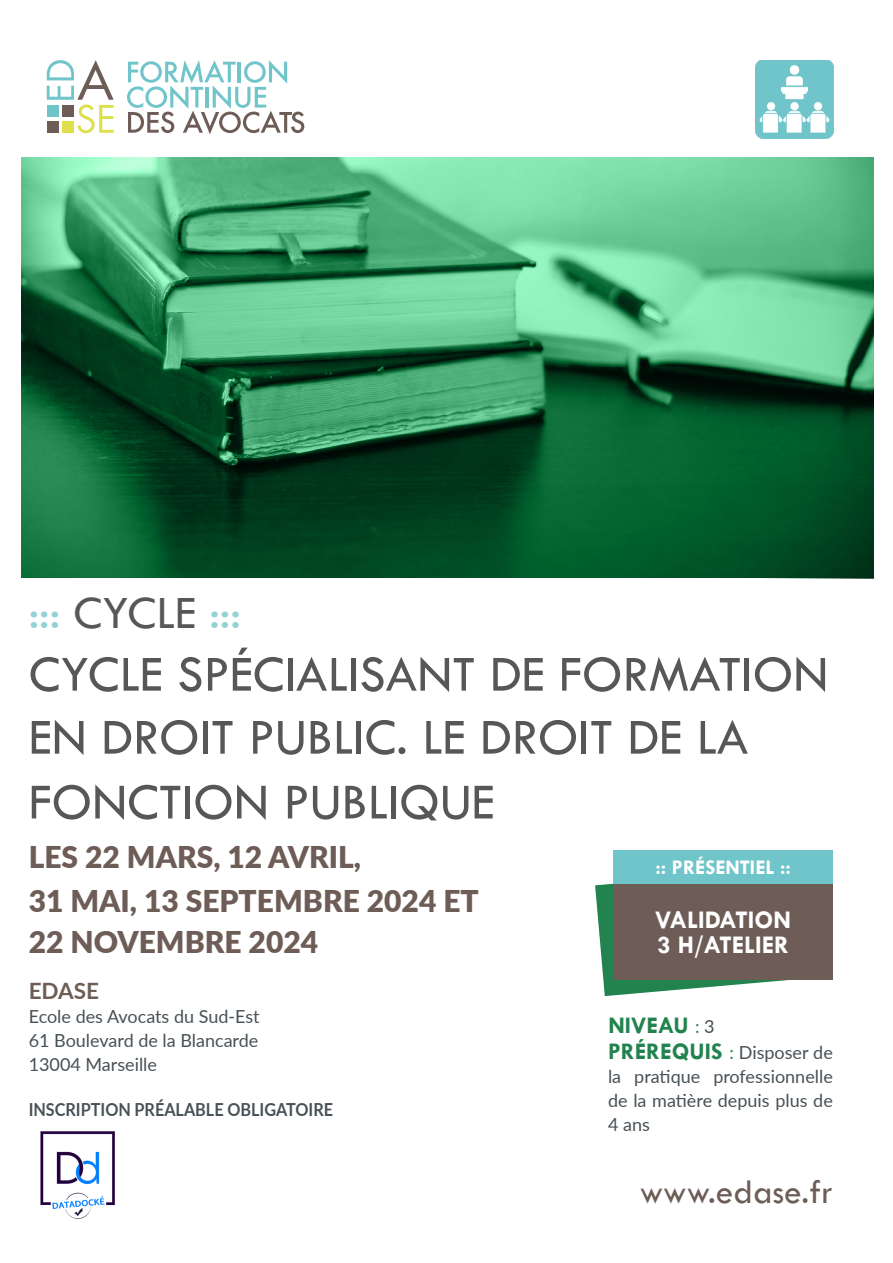
<style>
.page{position:relative;width:893px;height:1263px;background:#fff}
.page>*{position:absolute;margin:0;border:0;box-sizing:border-box;transform-origin:0 0}
.t1{font:52.5px/63.9px "Tw Cen";color:#575756}
.t2{font:48px "Tw Cen";color:#95d1d5}
.t3{font:35.25px "Tw Cen";color:#6e5d57}
.t4{font:900 30px/44.7px "Lato";color:#6e5d57}
.t5{font:700 25.65px/25.7px "Tw Cen";color:#fff}
.t6{font:700 24px "Tw Cen";color:#22834f}
.t7{font:700 22.5px "Lato";color:#6e5d57}
.t8{font:700 21px "Tw Cen";color:#fff}
.t9{font:18px/24px "Lato";color:#485156;text-align:justify}
.t10{font:700 18px "Lato";color:#485156;scale:.9 1}
.s1{color:#575756}
.s2{font-family:"Lato";font-weight:400;font-size:18px}
.s3{font-family:"Lato";font-weight:400;font-size:18px;color:#485156}
.s4{font-family:"Tw Cen";font-weight:700;font-size:24px;color:#22834f}
.s5{color:#22834f}
</style>
<div class="page">
<img style="left:40px;top:1131px;width:75px;height:88px">
<svg style="left:595px;top:883px;width:237px;height:113px"></svg>
<div style="left:613px;top:884px;width:220px;height:95px;background:#6e5d57"></div>
<div style="left:613px;top:850px;width:220px;height:34px;background:#70c5ca"></div>
<img style="left:755px;top:61px;width:78px;height:77px">
<svg style="left:22px;top:157px;width:851px;height:422px;background:#33875a"></svg>
<svg style="left:47px;top:60px;width:67px;height:73px"></svg>
<div style="left:47px;top:105px;width:12px;height:12px;background:#70c5ca"></div>
<div style="left:62px;top:105px;width:12px;height:12px;background:#6e5d57"></div>
<div style="left:47px;top:121px;width:12px;height:12px;background:#6e5d57"></div>
<div style="left:62px;top:121px;width:12px;height:12px;background:#dddf4b"></div>
<svg style="left:127px;top:60px;width:177px;height:74px"></svg>
<h2 class="t2" style="left:29px;top:584px;width:214px">::: <span class="s1">CYCLE</span> :::</h2>
<h1 class="t1" style="left:29px;top:642px;width:801px">CYCLE SPÉCIALISANT DE FORMATION<br>EN DROIT PUBLIC. LE DROIT DE LA<br>FONCTION PUBLIQUE</h1>
<h3 class="t4" style="left:29px;top:833px;width:452px">LES 22 MARS, 12 AVRIL,<br>31 MAI, 13 SEPTEMBRE 2024 ET</h3>
<h3 class="t4" style="left:29px;top:918px;width:291px">22 NOVEMBRE 2024</h3>
<p class="t7" style="left:29px;top:974px;width:72px">EDASE</p>
<p class="t9" style="left:29px;top:1004px;width:232px">Ecole des Avocats du Sud-Est 61 Boulevard de la Blancarde 13004 Marseille</p>
<p class="t10" style="left:29px;top:1096px;width:340px">INSCRIPTION PRÉALABLE OBLIGATOIRE</p>
<p class="t8" style="left:655px;top:855px;width:137px">:: PRÉSENTIEL ::</p>
<h3 class="t5" style="left:655px;top:906px;width:137px">VALIDATION<br>3 H/ATELIER</h3>
<h3 class="t6" style="left:608px;top:1011px;width:108px">NIVEAU <span class="s2">:</span> <span class="s3">3</span></h3>
<p class="t9" style="left:608px;top:1040px;width:226px"><span class="s4">PRÉREQUIS</span> <span class="s5">:</span> Disposer de la pratique professionnelle de la matière depuis plus de 4 ans</p>
<h3 class="t3" style="left:640px;top:1170px;width:195px">www.edase.fr</h3>
</div>
